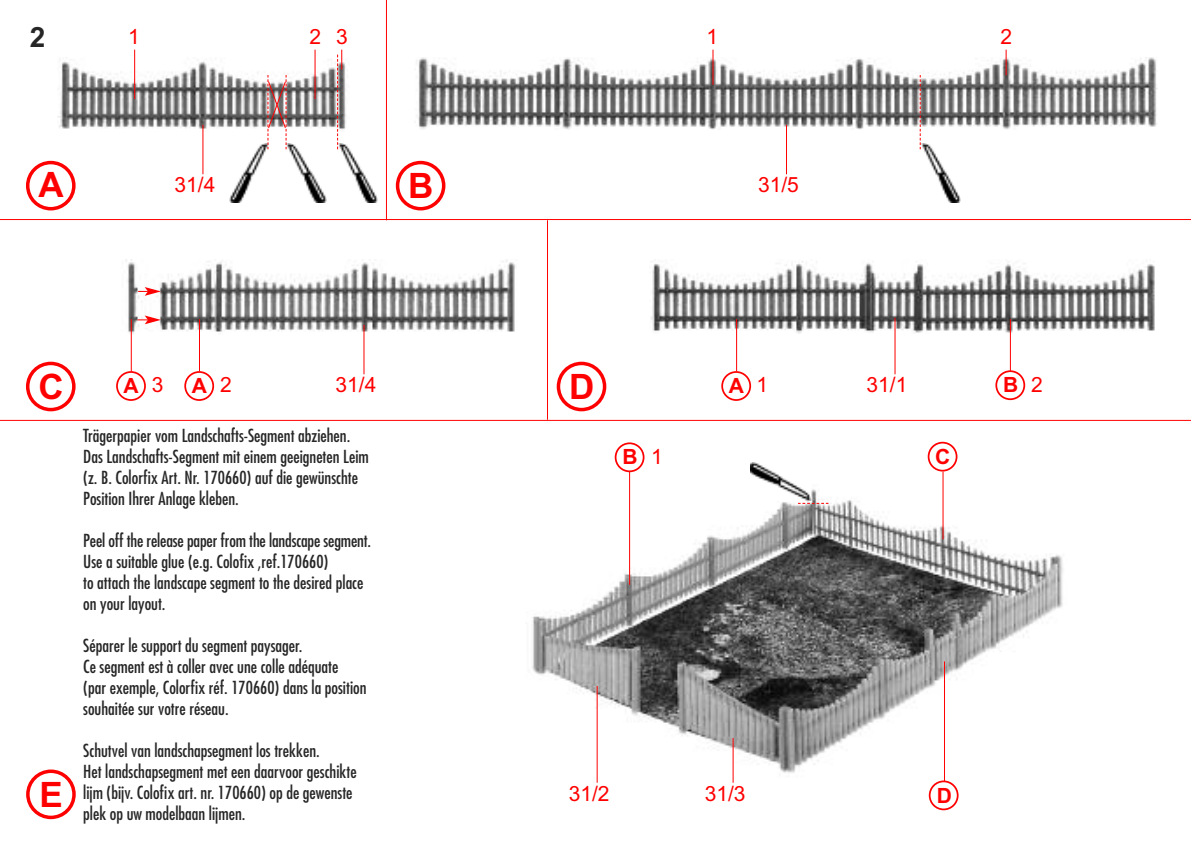
<style>
.page{position:relative;width:1191px;height:844px;background:#fff}
.page>*{position:absolute;margin:0;border:0;box-sizing:border-box;transform-origin:0 0}
.t1{font:700 35px "Arial";color:#f00}
.t2{font:700 28px "Arial";color:#272627}
.t3{font:21px "Arial";color:#f00}
.t4{font:700 21px "Arial";color:#f00}
.t5{font:condensed 17.5px/21px "Futura Std";color:#272627}
.s1{font-weight:400}
</style>
<div class="page">
<hr style="left:386px;top:0;width:1px;height:220px;background:#f00">
<hr style="left:547px;top:220px;width:1px;height:199px;background:#f00">
<hr style="left:0;top:420px;width:1191px;height:1px;background:#f00">
<hr style="left:0;top:219px;width:1191px;height:1px;background:#f00">
<img style="left:57px;top:57px;width:289px;height:75px">
<img style="left:416px;top:57px;width:742px;height:73px">
<img style="left:125px;top:259px;width:391px;height:75px">
<img style="left:287px;top:143px;width:39px;height:59px">
<img style="left:230px;top:143px;width:39px;height:59px">
<img style="left:651px;top:259px;width:504px;height:74px">
<hr style="left:202px;top:125px;width:1px;height:49px;background:#f00">
<hr style="left:134px;top:50px;width:1px;height:49px;background:#f00">
<hr style="left:314px;top:50px;width:1px;height:49px;background:#f00">
<hr style="left:712px;top:50px;width:1px;height:35px;background:#f00">
<svg style="left:1005px;top:50px;width:1px;height:25px"></svg>
<hr style="left:786px;top:125px;width:1px;height:49px;background:#f00">
<img style="left:341px;top:143px;width:36px;height:59px">
<svg style="left:337px;top:50px;width:5px;height:99px"></svg>
<hr style="left:363px;top:325px;width:1px;height:49px;background:#f00">
<hr style="left:894px;top:317px;width:1px;height:57px;background:#f00">
<hr style="left:199px;top:319px;width:1px;height:52px;background:#f00">
<hr style="left:736px;top:319px;width:1px;height:52px;background:#f00">
<img style="left:921px;top:143px;width:39px;height:59px">
<svg style="left:919px;top:75px;width:1px;height:74px"></svg>
<svg style="left:267px;top:75px;width:20px;height:74px"></svg>
<svg style="left:26px;top:161px;width:50px;height:49px"></svg>
<svg style="left:396px;top:161px;width:49px;height:49px"></svg>
<svg style="left:26px;top:361px;width:50px;height:50px"></svg>
<svg style="left:557px;top:361px;width:49px;height:50px"></svg>
<svg style="left:26px;top:769px;width:50px;height:50px"></svg>
<svg style="left:721px;top:371px;width:30px;height:30px"></svg>
<svg style="left:184px;top:371px;width:30px;height:30px"></svg>
<hr style="left:131px;top:319px;width:1px;height:52px;background:#f00">
<svg style="left:116px;top:371px;width:30px;height:30px"></svg>
<svg style="left:614px;top:442px;width:30px;height:30px"></svg>
<hr style="left:1010px;top:319px;width:1px;height:52px;background:#f00">
<svg style="left:995px;top:370px;width:30px;height:30px"></svg>
<svg style="left:927px;top:441px;width:30px;height:30px"></svg>
<svg style="left:928px;top:780px;width:30px;height:30px"></svg>
<img style="left:532px;top:483px;width:531px;height:294px">
<hr style="left:629px;top:471px;width:1px;height:113px;background:#f00">
<hr style="left:942px;top:471px;width:1px;height:68px;background:#f00">
<hr style="left:597px;top:685px;width:1px;height:97px;background:#f00">
<hr style="left:732px;top:737px;width:1px;height:45px;background:#f00">
<hr style="left:944px;top:661px;width:1px;height:120px;background:#f00">
<svg style="left:138px;top:287px;width:23px;height:9px"></svg>
<svg style="left:137px;top:315px;width:24px;height:9px"></svg>
<svg style="left:798px;top:503px;width:30px;height:1px"></svg>
<div style="left:744px;top:459px;width:66px;height:41px;background:#fff"></div>
<img style="left:750px;top:462px;width:60px;height:38px">
<h2 class="t2" style="left:30px;top:21px;width:17px">2</h2>
<p class="t3" style="left:128px;top:24px;width:13px">1</p>
<p class="t3" style="left:309px;top:24px;width:40px">2 3</p>
<p class="t3" style="left:706px;top:24px;width:13px">1</p>
<p class="t3" style="left:1000px;top:24px;width:13px">2</p>
<h1 class="t1" style="left:38px;top:164px;width:27px">A</h1>
<h1 class="t1" style="left:408px;top:165px;width:27px">B</h1>
<p class="t3" style="left:174px;top:173px;width:42px">31/4</p>
<p class="t3" style="left:758px;top:173px;width:42px">31/5</p>
<h1 class="t1" style="left:38px;top:366px;width:27px">C</h1>
<h1 class="t1" style="left:569px;top:366px;width:27px">D</h1>
<p class="t4" style="left:124px;top:373px;width:41px">A <span class="s1">3</span></p>
<p class="t4" style="left:192px;top:373px;width:17px">A</p>
<p class="t4" style="left:729px;top:373px;width:41px">A <span class="s1">1</span></p>
<p class="t3" style="left:220px;top:372px;width:13px">2</p>
<p class="t3" style="left:335px;top:372px;width:42px">31/4</p>
<p class="t3" style="left:866px;top:372px;width:42px">31/1</p>
<h1 class="t1" style="left:40px;top:773px;width:25px">E</h1>
<p class="t5" style="left:83px;top:426px;width:287px">Trägerpapier vom Landschafts-Segment abziehen.<br>Das Landschafts-Segment mit einem geeigneten Leim (z. B. Colorfix Art. Nr. 170660) auf die gewünschte Position Ihrer Anlage kleben.</p>
<p class="t5" style="left:83px;top:531px;width:289px">Peel off the release paper from the landscape segment.<br>Use a suitable glue (e.g. Colofix ,ref.170660)<br>to attach the landscape segment to the desired place on your layout.</p>
<p class="t5" style="left:83px;top:636px;width:285px">Séparer le support du segment paysager.<br>Ce segment est à coller avec une colle adéquate<br>(par exemple, Colorfix réf. 170660) dans la position souhaitée sur votre réseau.</p>
<p class="t5" style="left:83px;top:741px;width:275px">Schutvel van landschapsegment los trekken.<br>Het landschapsegment met een daarvoor geschikte lijm (bijv. Colofix art. nr. 170660) op de gewenste plek op uw modelbaan lijmen.</p>
<p class="t4" style="left:622px;top:445px;width:17px">B</p>
<p class="t3" style="left:651px;top:444px;width:13px">1</p>
<p class="t4" style="left:935px;top:444px;width:17px">C</p>
<p class="t3" style="left:569px;top:781px;width:42px">31/2</p>
<p class="t3" style="left:704px;top:781px;width:42px">31/3</p>
<p class="t4" style="left:937px;top:782px;width:17px">D</p>
<p class="t4" style="left:1003px;top:372px;width:41px">B <span class="s1">2</span></p>
</div>
